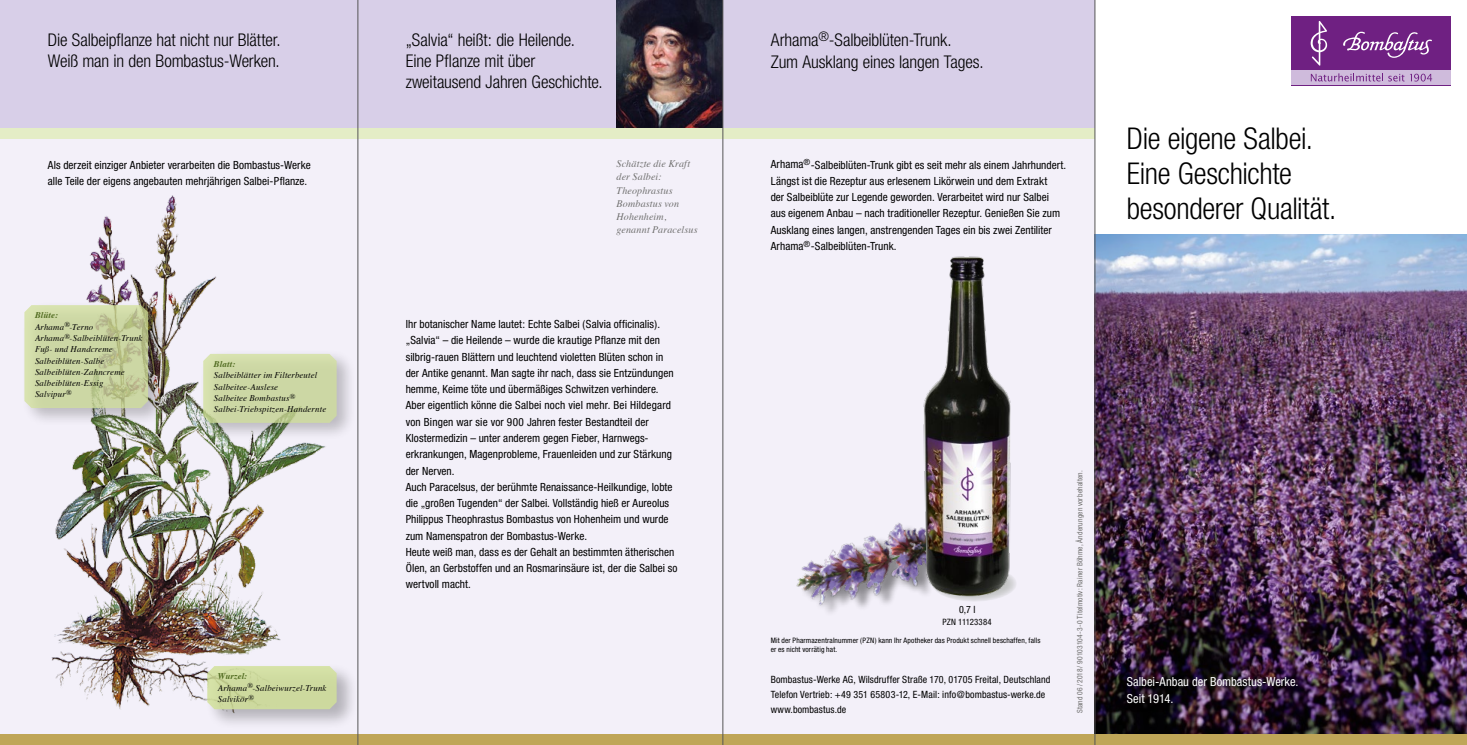
<style>
.page{position:relative;width:1467px;height:745px;background:#fff}
.page>*{position:absolute;margin:0;border:0;box-sizing:border-box;transform-origin:0 0}
.t1{font:300 condensed 30px/35px "Helvetica Neue";letter-spacing:-.015em;color:#000}
.t2{font:300 condensed 17.5px/21.2px "Helvetica Neue";letter-spacing:-.01em;color:#000}
.t3{font:condensed 12.5px/17.5px "Helvetica Neue";color:#fff}
.t4{font:condensed 11.25px/16.2px "Helvetica Neue";letter-spacing:.005em;color:#000}
.t5{font:condensed 10px/15px "Helvetica Neue";letter-spacing:.01em;color:#000}
.t6{font:italic 10px/13.2px "Times";letter-spacing:.015em;color:#6f6f6e}
.t7{font:italic 8.75px/11.2px "Times";letter-spacing:.02em;color:#000}
.t8{font:condensed 8.75px "Helvetica Neue";letter-spacing:.03em;color:#000}
.t9{font:italic 700 8.75px "Times";letter-spacing:.035em;color:#4e691e}
.t10{font:condensed 7.5px/9px "Helvetica Neue";letter-spacing:.02em;color:#000}
.t11{font:condensed 7.5px "Helvetica Neue";letter-spacing:.02em;color:#6f6f6e}
.s1{font-weight:700;color:#4e691e}
</style>
<div class="page">
<div style="left:0;top:123px;width:1095px;height:617px;background:#f3f0f9"></div>
<div style="left:0;top:0;width:1095px;height:128px;background:#d8cfe8"></div>
<div style="left:0;top:128px;width:1095px;height:10px;background:#e4edc6"></div>
<img style="left:617px;top:0;width:106px;height:128px">
<svg style="left:1292px;top:16px;width:159px;height:69px;background:#8a4b9b"></svg>
<img style="left:1096px;top:234px;width:371px;height:499px">
<img style="left:51px;top:195px;width:275px;height:515px">
<div style="left:0;top:733px;width:1467px;height:11px;background:#bfa658"></div>
<img style="left:796px;top:523px;width:190px;height:89px">
<img style="left:918px;top:256px;width:98px;height:344px">
<div style="left:21px;top:300px;width:147px;height:126px;background:#000;opacity:.3"></div>
<svg style="left:24px;top:305px;width:124px;height:103px;background:#c9d3a0"></svg>
<div style="left:205px;top:662px;width:153px;height:67px;background:#000;opacity:.3"></div>
<svg style="left:207px;top:665px;width:130px;height:43px;background:#cfdba3"></svg>
<div style="left:200px;top:349px;width:156px;height:92px;background:#000;opacity:.3"></div>
<svg style="left:203px;top:353px;width:134px;height:69px;background:#cdd8a6"></svg>
<div style="left:1124px;top:672px;width:182px;height:39px;background:#000;opacity:.95"></div>
<hr style="left:358px;top:0;width:1px;height:744px;background:#565656">
<hr style="left:723px;top:0;width:1px;height:744px;background:#565656">
<hr style="left:1095px;top:0;width:1px;height:744px;background:#565656">
<h2 class="t2" style="left:48px;top:29px;width:234px">Die Salbeipflanze hat nicht nur Blätter.<br>Weiß man in den Bombastus-Werken.</h2>
<h2 class="t2" style="left:406px;top:29px;width:198px">„Salvia“ heißt: die Heilende.<br>Eine Pflanze mit über zweitausend Jahren Geschichte.</h2>
<p class="t4" style="left:48px;top:156px;width:264px">Als derzeit einziger Anbieter verarbeiten die Bombastus-Werke alle Teile der eigens angebauten mehrjährigen Salbei-Pflanze.</p>
<p class="t6" style="left:617px;top:156px;width:83px">Schätzte die Kraft der Salbei:<br>Theophrastus<br>Bombastus von<br>Hohenheim, genannt Paracelsus</p>
<p class="t7" style="left:35px;top:309px;width:109px"><span class="s1">Blüte:<br></span>Arhama<sup>®</sup>-Terno<br>Arhama<sup>®</sup>-Salbeiblüten-Trunk<br>Fuß- und Handcreme<br>Salbeiblüten-Salbe<br>Salbeiblüten-Zahncreme<br>Salbeiblüten-Essig<br>Salvipur<sup>®</sup></p>
<p class="t9" style="left:214px;top:356px;width:23px">Blatt:</p>
<p class="t7" style="left:214px;top:369px;width:114px">Salbeiblätter im Filterbeutel<br>Salbeitee-Auslese<br>Salbeitee Bombastus<sup>®<br></sup>Salbei-Triebspitzen-Handernte</p>
<p class="t7" style="left:218px;top:669px;width:110px"><span class="s1">Wurzel:<br></span>Arhama<sup>®</sup>-Salbeiwurzel-Trunk<br>Salvikör<sup>®</sup></p>
<p class="t4" style="left:406px;top:316px;width:273px">Ihr botanischer Name lautet: Echte Salbei (Salvia officinalis). „Salvia“ – die Heilende – wurde die krautige Pflanze mit den silbrig-rauen Blättern und leuchtend violetten Blüten schon in der Antike genannt. Man sagte ihr nach, dass sie Entzündungen hemme, Keime töte und übermäßiges Schwitzen verhindere.<br>Aber eigentlich könne die Salbei noch viel mehr. Bei Hildegard von Bingen war sie vor 900 Jahren fester Bestandteil der Klostermedizin – unter anderem gegen Fieber, Harnwegs&shy;erkrankungen, Magenprobleme, Frauenleiden und zur Stärkung der Nerven.<br>Auch Paracelsus, der berühmte Renaissance-Heilkundige, lobte die „großen Tugenden“ der Salbei. Vollständig hieß er Aureolus Philippus Theophrastus Bombastus von Hohenheim und wurde zum Namenspatron der Bombastus-Werke.<br>Heute weiß man, dass es der Gehalt an bestimmten ätherischen Ölen, an Gerbstoffen und an Rosmarinsäure ist, der die Salbei so wertvoll macht.</p>
<h2 class="t2" style="left:771px;top:28px;width:214px;line-height:22.5px">Arhama<sup>®</sup>-Salbeiblüten-Trunk.<br>Zum Ausklang eines langen Tages.</h2>
<p class="t4" style="left:771px;top:156px;width:297px">Arhama<sup>®</sup>-Salbeiblüten-Trunk gibt es seit mehr als einem Jahrhundert.<br>Längst ist die Rezeptur aus erlesenem Likörwein und dem Extrakt<br>der Salbeiblüte zur Legende geworden. Verarbeitet wird nur Salbei aus eigenem Anbau – nach traditioneller Rezeptur. Genießen Sie zum Ausklang eines langen, anstrengenden Tages ein bis zwei Zentiliter Arhama<sup>®</sup>-Salbeiblüten-Trunk.</p>
<h1 class="t1" style="left:1127px;top:121px;width:211px">Die eigene Salbei.<br>Eine Geschichte besonderer Qualität.</h1>
<p class="t5" style="left:959px;top:601px;width:18px">0,7 l</p>
<p class="t8" style="left:942px;top:616px;width:51px">PZN 11123384</p>
<p class="t10" style="left:771px;top:635px;width:271px">Mit der Pharmazentralnummer (PZN) kann Ihr Apotheker das Produkt schnell beschaffen, falls er es nicht vorrätig hat.</p>
<p class="t5" style="left:771px;top:671px;width:281px">Bombastus-Werke AG, Wilsdruffer Straße 170, 01705 Freital, Deutschland<br>Telefon Vertrieb: +49 351 65803-12, E-Mail: info@bombastus-werke.de www.bombastus.de</p>
<p class="t11" style="left:1075px;top:712px;width:244px;rotate:-90deg">Stand 06/2018/ 90103104-3-0 Titelmotiv: Rainer Böhme, Änderungen vorbehalten.</p>
<p class="t3" style="left:1127px;top:671px;width:173px">Salbei-Anbau der Bombastus-Werke.<br>Seit 1914.</p>
</div>
